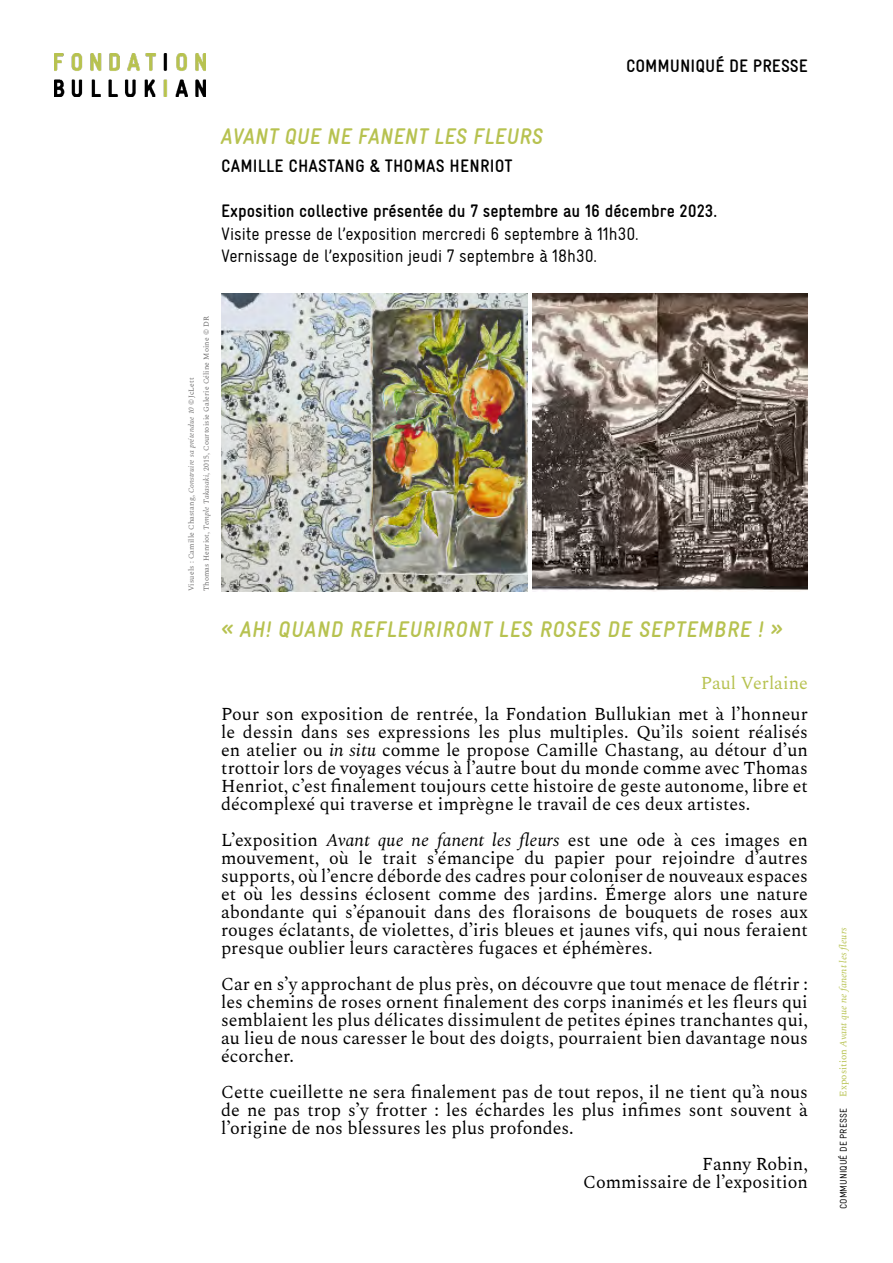
<style>
.page{position:relative;width:893px;height:1263px;background:#fff}
.page>*{position:absolute;margin:0;border:0;box-sizing:border-box;transform-origin:0 0}
.t1{font:italic 700 condensed 22.5px "Bullukian Gravur";letter-spacing:.03em;color:#b7c250}
.t2{font:italic 700 condensed 22.5px "Bullukian Gravur";letter-spacing:.01em;color:#b7c250}
.t3{font:18px/18px "Spectral";color:#000;text-align:justify}
.t4{font:700 condensed 18px "Bullukian Gravur";color:#000}
.t5{font:condensed 18px/22.5px "Bullukian Gravur";color:#000}
.t6{font:18px "Spectral";color:#b7c250}
.t7{font:italic 9.75px "Spectral";letter-spacing:.01em;color:#b7c250}
.t8{font:condensed 9.75px "Bullukian Gravur";letter-spacing:.01em;color:#000}
.t9{font:7.5px/15px "Spectral";letter-spacing:.025em;color:#706f6f}
.s1{font-style:italic}
.s2{font-style:normal}
</style>
<div class="page">
<img style="left:221px;top:293px;width:306px;height:298px">
<img style="left:54px;top:54px;width:152px;height:42px">
<img style="left:533px;top:293px;width:275px;height:298px">
<p class="t4" style="left:626px;top:54px;width:183px">COMMUNIQUÉ DE PRESSE</p>
<p class="t2" style="left:221px;top:121px;width:324px">AVANT QUE NE FANENT LES FLEURS</p>
<p class="t4" style="left:221px;top:154px;width:293px">CAMILLE CHASTANG &amp; THOMAS HENRIOT</p>
<p class="t4" style="left:221px;top:199px;width:498px">Exposition collective présentée du 7 septembre au 16 décembre 2023.</p>
<p class="t5" style="left:221px;top:222px;width:419px">Visite presse de l’exposition mercredi 6 septembre à 11h30.<br>Vernissage de l’exposition jeudi 7 septembre à 18h30.</p>
<p class="t9" style="left:183px;top:591px;width:277px;rotate:-90deg">Visuels : Camille Chastang, <span class="s1">Construire sa prétendue 10</span> ©JcLett<br>Thomas Henriot, <span class="s1">Temple Takasaki</span>, 2015, Courtoisie Galerie Céline Moine © DR</p>
<p class="t1" style="left:221px;top:615px;width:563px">« AH! QUAND REFLEURIRONT LES ROSES DE SEPTEMBRE ! »</p>
<p class="t6" style="left:701px;top:670px;width:109px">Paul Verlaine</p>
<p class="t3" style="left:221px;top:704px;width:588px">Pour son exposition de rentrée, la Fondation Bullukian met à l’honneur le dessin dans ses expressions les plus multiples. Qu’ils soient réalisés en atelier ou <span class="s1">in situ</span> comme le propose Camille Chastang, au détour d’un trottoir lors de voyages vécus à l’autre bout du monde comme avec Thomas Henriot, c’est finalement toujours cette histoire de geste autonome, libre et décomplexé qui traverse et imprègne le travail de ces deux artistes.</p>
<p class="t3" style="left:221px;top:830px;width:588px">L’exposition <span class="s1">Avant que ne fanent les fleurs</span> est une ode à ces images en mouvement, où le trait s’émancipe du papier pour rejoindre d’autres supports, où l’encre déborde des cadres pour coloniser de nouveaux espaces et où les dessins éclosent comme des jardins. Émerge alors une nature abondante qui s’épanouit dans des floraisons de bouquets de roses aux rouges éclatants, de violettes, d’iris bleues et jaunes vifs, qui nous feraient presque oublier leurs caractères fugaces et éphémères.</p>
<p class="t3" style="left:221px;top:974px;width:588px">Car en s’y approchant de plus près, on découvre que tout menace de flétrir : les chemins de roses ornent finalement des corps inanimés et les fleurs qui semblaient les plus délicates dissimulent de petites épines tranchantes qui, au lieu de nous caresser le bout des doigts, pourraient bien davantage nous écorcher.</p>
<p class="t3" style="left:221px;top:1082px;width:588px">Cette cueillette ne sera finalement pas de tout repos, il ne tient qu’à nous de ne pas trop s’y frotter : les échardes les plus infimes sont souvent à l’origine de nos blessures les plus profondes.</p>
<p class="t3" style="left:583px;top:1154px;width:226px;text-align:right">Fanny Robin,<br>Commissaire de l’exposition</p>
<p class="t7" style="left:836px;top:1097px;width:171px;rotate:-90deg"><span class="s2">Exposition</span> Avant que ne fanent les fleurs</p>
<p class="t8" style="left:837px;top:1209px;width:102px;rotate:-90deg">COMMUNIQUÉ DE PRESSE</p>
</div>
